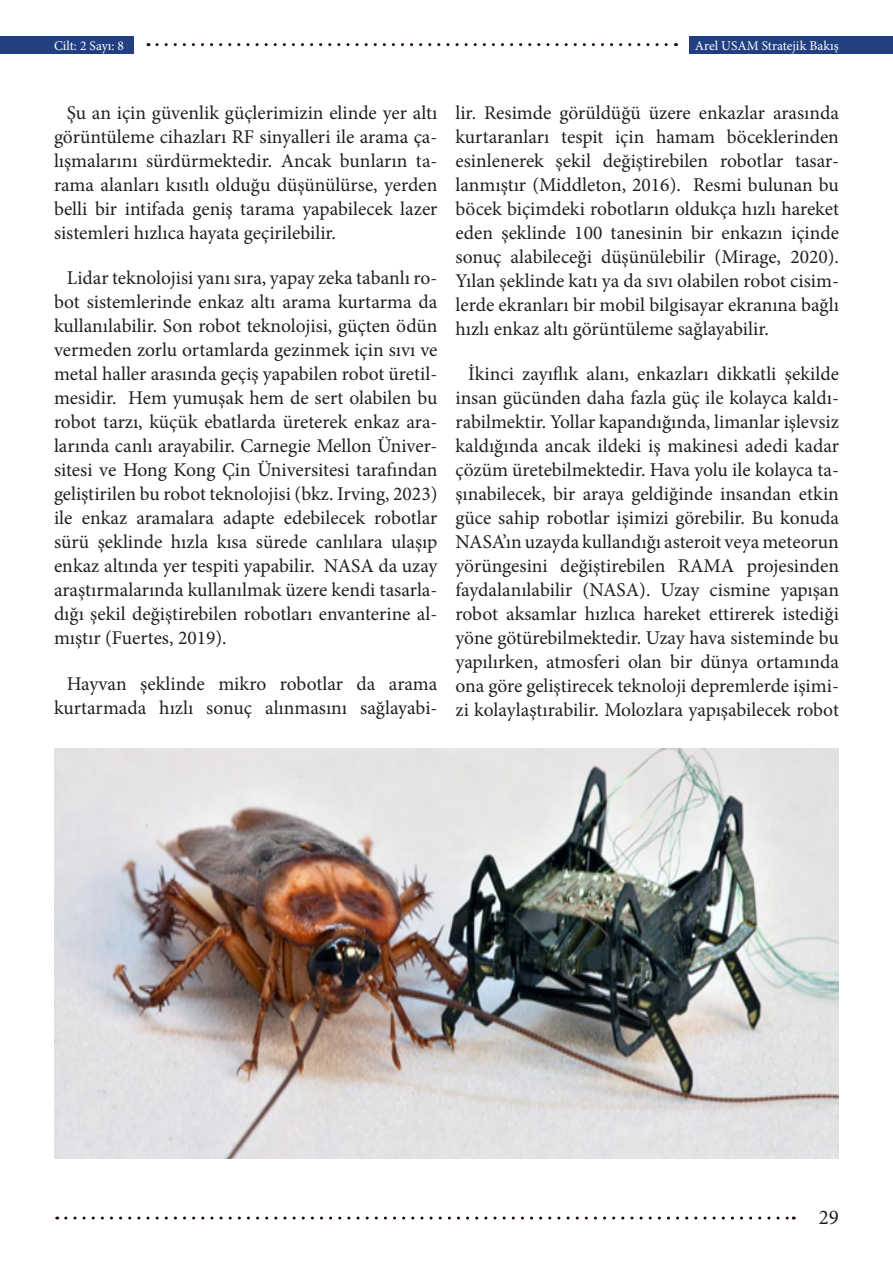
<style>
.page{position:relative;width:893px;height:1263px;background:#fff}
.page>*{position:absolute;margin:0;border:0;box-sizing:border-box;transform-origin:0 0}
.t1{font:21px "Minion Pro";color:#231f20}
.Paragraf_Stili_1{font:19.5px/24px "Minion Pro";color:#231f20;text-align:justify}
.t2{font:13.5px "Minion Pro";color:#fff}
</style>
<div class="page">
<div style="left:689px;top:36px;width:204px;height:18px;background:#213f81"></div>
<svg style="left:157px;top:43px;width:519px;height:3px"></svg>
<svg style="left:66px;top:1216px;width:728px;height:3px"></svg>
<div style="left:0;top:36px;width:134px;height:18px;background:#213f81"></div>
<img style="left:54px;top:748px;width:785px;height:411px">
<p class="t2" style="left:54px;top:36px;width:72px">Cilt: 2 Sayı: 8</p>
<p class="t2" style="left:695px;top:37px;width:145px">Arel USAM Stratejik Bakış</p>
<p class="Paragraf_Stili_1" style="left:54px;top:101px;width:385px;text-indent:13px">Şu an için güvenlik güçlerimizin elinde yer altı görüntüleme cihazları RF sinyalleri ile arama ça&shy;lışmalarını sürdürmektedir. Ancak bunların ta&shy;rama alanları kısıtlı olduğu düşünülürse, yerden belli bir intifada geniş tarama yapabilecek lazer sistemleri hızlıca hayata geçirilebilir.</p>
<p class="Paragraf_Stili_1" style="left:54px;top:266px;width:385px;text-indent:13px">Lidar teknolojisi yanı sıra, yapay zeka tabanlı ro&shy;bot sistemlerinde enkaz altı arama kurtarma da kullanılabilir. Son robot teknolojisi, güçten ödün vermeden zorlu ortamlarda gezinmek için sıvı ve metal haller arasında geçiş yapabilen robot üretil&shy;mesidir. Hem yumuşak hem de sert olabilen bu robot tarzı, küçük ebatlarda üreterek enkaz ara&shy;larında canlı arayabilir. Carnegie Mellon Üniver&shy;sitesi ve Hong Kong Çin Üniversitesi tarafından geliştirilen bu robot teknolojisi (bkz. Irving, 2023) ile enkaz aramalara adapte edebilecek robotlar sürü şeklinde hızla kısa sürede canlılara ulaşıp enkaz altında yer tespiti yapabilir. NASA da uzay araştırmalarında kullanılmak üzere kendi tasarla&shy;dığı şekil değiştirebilen robotları envanterine al&shy;mıştır (Fuertes, 2019).</p>
<p class="Paragraf_Stili_1" style="left:54px;top:671px;width:385px;text-align:right">Hayvan şeklinde mikro robotlar da arama kurtarmada hızlı sonuç alınmasını sağlayabi-</p>
<p class="Paragraf_Stili_1" style="left:455px;top:101px;width:385px">lir. Resimde görüldüğü üzere enkazlar arasında kurtaranları tespit için hamam böceklerinden esinlenerek şekil değiştirebilen robotlar tasar&shy;lanmıştır (Middleton, 2016). Resmi bulunan bu böcek biçimdeki robotların oldukça hızlı hareket eden şeklinde 100 tanesinin bir enkazın içinde sonuç alabileceği düşünülebilir (Mirage, 2020).<br>Yılan şeklinde katı ya da sıvı olabilen robot cisim&shy;lerde ekranları bir mobil bilgisayar ekranına bağlı hızlı enkaz altı görüntüleme sağlayabilir.</p>
<p class="Paragraf_Stili_1" style="left:455px;top:362px;width:385px;text-indent:13px">İkinci zayıflık alanı, enkazları dikkatli şekilde insan gücünden daha fazla güç ile kolayca kaldı&shy;rabilmektir. Yollar kapandığında, limanlar işlevsiz kaldığında ancak ildeki iş makinesi adedi kadar çözüm üretebilmektedir. Hava yolu ile kolayca ta&shy;şınabilecek, bir araya geldiğinde insandan etkin güce sahip robotlar işimizi görebilir. Bu konuda NASA’ın uzayda kullandığı asteroit veya meteorun yörüngesini değiştirebilen RAMA projesinden faydalanılabilir (NASA). Uzay cismine yapışan robot aksamlar hızlıca hareket ettirerek istediği yöne götürebilmektedir. Uzay hava sisteminde bu yapılırken, atmosferi olan bir dünya ortamında ona göre geliştirecek teknoloji depremlerde işimi&shy;zi kolaylaştırabilir. Molozlara yapışabilecek robot</p>
<p class="t1" style="left:819px;top:1203px;width:22px">29</p>
</div>
